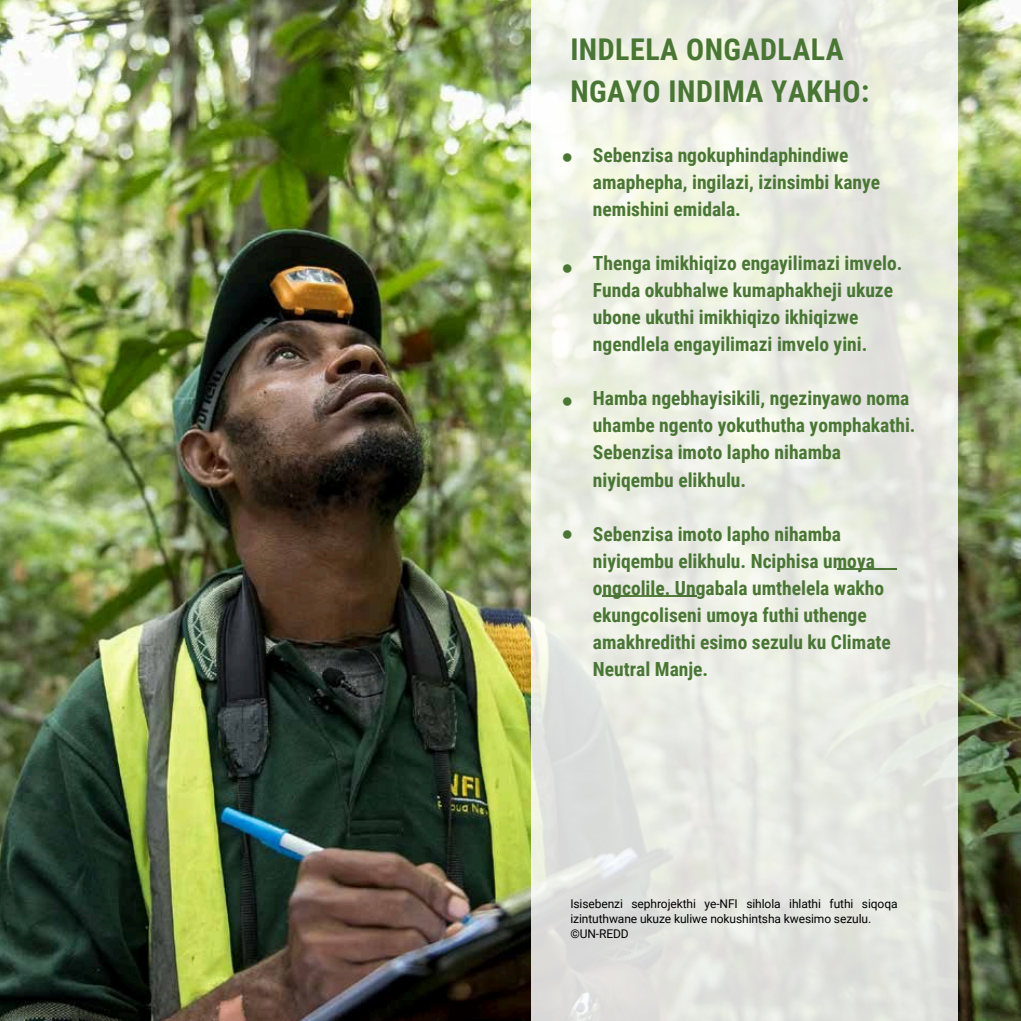
<style>
.page{position:relative;width:1021px;height:1021px;background:#fff}
.page>*{position:absolute;margin:0;border:0;box-sizing:border-box;transform-origin:0 0}
.t1{font:700 30px/41.7px "Roboto Condensed";letter-spacing:.015em;color:#4a7635}
.t2{font:700 19.5px/27px "Roboto Condensed";color:#4a7635}
.t3{font:19.5px "Arimo";color:#4a7635}
.t4{font:12px/15px "Roboto";letter-spacing:-.005em;color:#000}
</style>
<div class="page">
<img style="left:0;top:0;width:1020px;height:1020px">
<svg style="left:531px;top:0;width:426px;height:1020px;background:#e8eae2"></svg>
<hr style="left:837px;top:568px;width:58px;height:1px;background:#4a7635">
<hr style="left:602px;top:595px;width:94px;height:1px;background:#4a7635">
<p class="t1" style="left:570px;top:29px;width:300px">INDLELA ONGADLALA<br>NGAYO INDIMA YAKHO:</p>
<h2 class="t3" style="left:561px;top:146px;width:13px">●</h2>
<h2 class="t3" style="left:561px;top:256px;width:13px">●</h2>
<h2 class="t3" style="left:561px;top:389px;width:13px">●</h2>
<p class="t3" style="left:561px;top:522px;width:13px">●</p>
<h1 class="t2" style="left:593px;top:142px;width:289px">Sebenzisa ngokuphindaphindiwe amaphepha, ingilazi, izinsimbi kanye nemishini emidala.</h1>
<p class="t2" style="left:593px;top:250px;width:311px">Thenga imikhiqizo engayilimazi imvelo.<br>Funda okubhalwe kumaphakheji ukuze ubone ukuthi imikhiqizo ikhiqizwe ngendlela engayilimazi imvelo yini.</p>
<p class="t2" style="left:593px;top:385px;width:324px">Hamba ngebhayisikili, ngezinyawo noma uhambe ngento yokuthutha yomphakathi.<br>Sebenzisa imoto lapho nihamba niyiqembu elikhulu.</p>
<p class="t2" style="left:593px;top:520px;width:299px">Sebenzisa imoto lapho nihamba niyiqembu elikhulu. Nciphisa umoya ongcolile. Ungabala umthelela wakho ekungcoliseni umoya futhi uthenge amakhredithi esimo sezulu ku Climate<br>Neutral Manje.</p>
<h2 class="t4" style="left:570px;top:896px;width:329px">Isisebenzi sephrojekthi ye-NFI sihlola ihlathi futhi siqoqa izintuthwane ukuze kuliwe nokushintsha kwesimo sezulu.</h2>
<p class="t4" style="left:570px;top:926px;width:60px">©UN-REDD</p>
</div>
